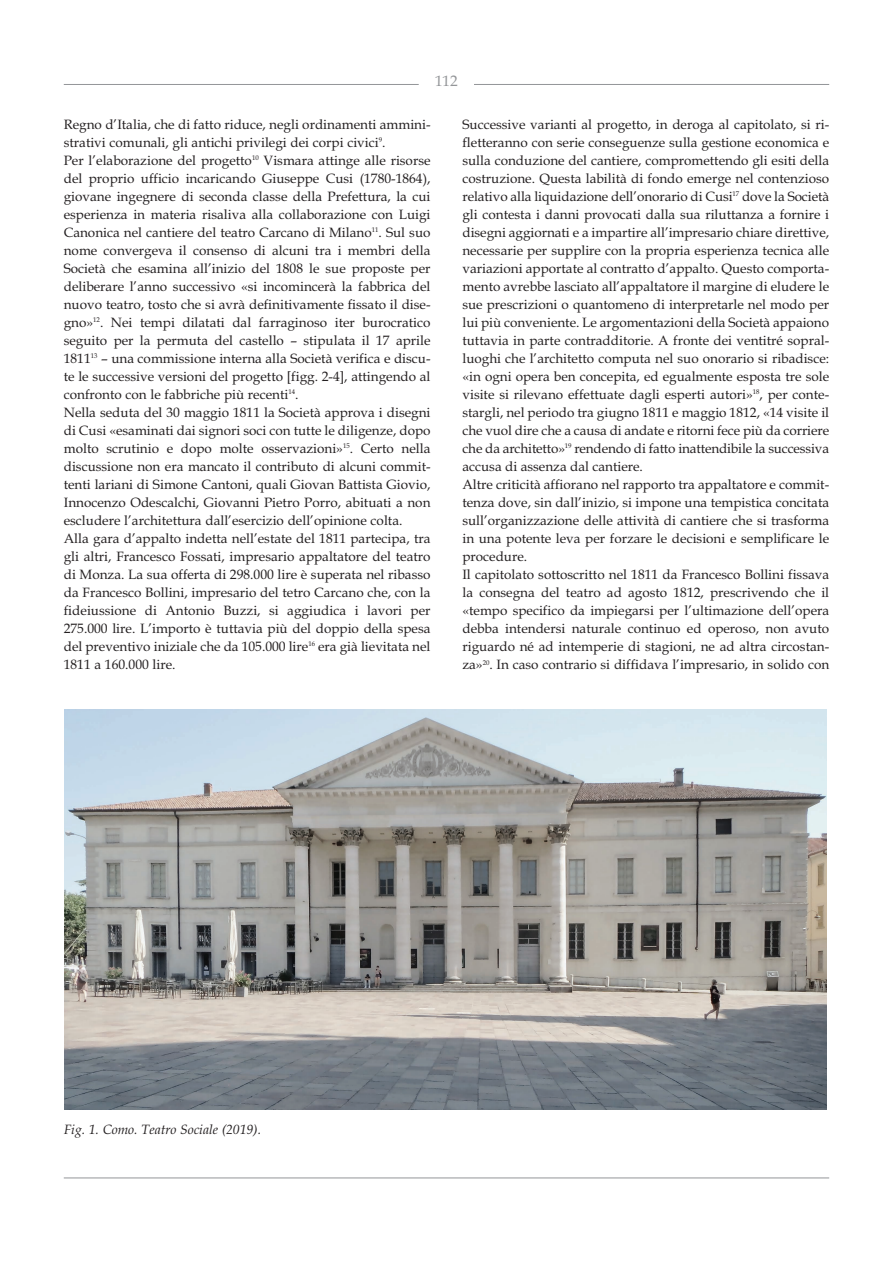
<style>
.page{position:relative;width:893px;height:1263px;background:#fff}
.page>*{position:absolute;margin:0;border:0;box-sizing:border-box;transform-origin:0 0}
.t1{font:15px "Book Antiqua";color:#939598}
.t2{font:13.5px/18px "Book Antiqua";color:#231f20;text-align:justify}
.t3{font:italic 13.5px "Book Antiqua";color:#231f20}
</style>
<div class="page">
<hr style="left:64px;top:84px;width:355px;height:1px;background:#939598">
<hr style="left:474px;top:84px;width:355px;height:1px;background:#939598">
<hr style="left:64px;top:1177px;width:765px;height:1px;background:#939598">
<img style="left:64px;top:710px;width:763px;height:399px">
<p class="t1" style="left:435px;top:75px;width:24px">112</p>
<p class="t2" style="left:64px;top:117px;width:368px">Regno d’Italia, che di fatto riduce, negli ordinamenti ammini&shy;strativi comunali, gli antichi privilegi dei corpi civici<sup>9</sup>.</p>
<p class="t2" style="left:64px;top:153px;width:368px">Per l’elaborazione del progetto<sup>10</sup> Vismara attinge alle risorse del proprio ufficio incaricando Giuseppe Cusi (1780-1864), giovane ingegnere di seconda classe della Prefettura, la cui esperienza in materia risaliva alla collaborazione con Luigi Canonica nel cantiere del teatro Carcano di Milano<sup>11</sup>. Sul suo nome convergeva il consenso di alcuni tra i membri della Società che esamina all’inizio del 1808 le sue proposte per deliberare l’anno successivo «si incomincerà la fabbrica del nuovo teatro, tosto che si avrà definitivamente fissato il dise&shy;gno»<sup>12</sup>. Nei tempi dilatati dal farraginoso iter burocratico seguito per la permuta del castello – stipulata il 17 aprile 1811<sup>13</sup> – una commissione interna alla Società verifica e discu&shy;te le successive versioni del progetto [figg. 2-4], attingendo al confronto con le fabbriche più recenti<sup>14</sup>.</p>
<p class="t2" style="left:64px;top:405px;width:368px">Nella seduta del 30 maggio 1811 la Società approva i disegni di Cusi «esaminati dai signori soci con tutte le diligenze, dopo molto scrutinio e dopo molte osservazioni»<sup>15</sup>. Certo nella discussione non era mancato il contributo di alcuni commit&shy;tenti lariani di Simone Cantoni, quali Giovan Battista Giovio, Innocenzo Odescalchi, Giovanni Pietro Porro, abituati a non escludere l’architettura dall’esercizio dell’opinione colta.</p>
<p class="t2" style="left:64px;top:531px;width:368px">Alla gara d’appalto indetta nell’estate del 1811 partecipa, tra gli altri, Francesco Fossati, impresario appaltatore del teatro di Monza. La sua offerta di 298.000 lire è superata nel ribasso da Francesco Bollini, impresario del tetro Carcano che, con la fideiussione di Antonio Buzzi, si aggiudica i lavori per 275.000 lire. L’importo è tuttavia più del doppio della spesa del preventivo iniziale che da 105.000 lire<sup>16</sup> era già lievitata nel 1811 a 160.000 lire.</p>
<p class="t2" style="left:462px;top:117px;width:368px">Successive varianti al progetto, in deroga al capitolato, si ri&shy;fletteranno con serie conseguenze sulla gestione economica e sulla conduzione del cantiere, compromettendo gli esiti della costruzione. Questa labilità di fondo emerge nel contenzioso relativo alla liquidazione dell’onorario di Cusi<sup>17</sup> dove la Società gli contesta i danni provocati dalla sua riluttanza a fornire i disegni aggiornati e a impartire all’impresario chiare direttive, necessarie per supplire con la propria esperienza tecnica alle variazioni apportate al contratto d’appalto. Questo comporta&shy;mento avrebbe lasciato all’appaltatore il margine di eludere le sue prescrizioni o quantomeno di interpretarle nel modo per lui più conveniente. Le argomentazioni della Società appaiono tuttavia in parte contradditorie. A fronte dei ventitré sopral&shy;luoghi che l’architetto computa nel suo onorario si ribadisce: «in ogni opera ben concepita, ed egualmente esposta tre sole visite si rilevano effettuate dagli esperti autori»<sup>18</sup>, per conte&shy;stargli, nel periodo tra giugno 1811 e maggio 1812, «14 visite il che vuol dire che a causa di andate e ritorni fece più da corriere che da architetto»<sup>19</sup> rendendo di fatto inattendibile la successiva accusa di assenza dal cantiere.</p>
<p class="t2" style="left:462px;top:477px;width:368px">Altre criticità affiorano nel rapporto tra appaltatore e commit&shy;tenza dove, sin dall’inizio, si impone una tempistica concitata sull’organizzazione delle attività di cantiere che si trasforma in una potente leva per forzare le decisioni e semplificare le procedure.</p>
<p class="t2" style="left:462px;top:567px;width:368px">Il capitolato sottoscritto nel 1811 da Francesco Bollini fissava la consegna del teatro ad agosto 1812, prescrivendo che il «tempo specifico da impiegarsi per l’ultimazione dell’opera debba intendersi naturale continuo ed operoso, non avuto riguardo né ad intemperie di stagioni, ne ad altra circostan&shy;za»<sup>20</sup>. In caso contrario si diffidava l’impresario, in solido con</p>
<p class="t3" style="left:64px;top:1124px;width:199px">Fig. 1. Como. Teatro Sociale (2019).</p>
</div>
